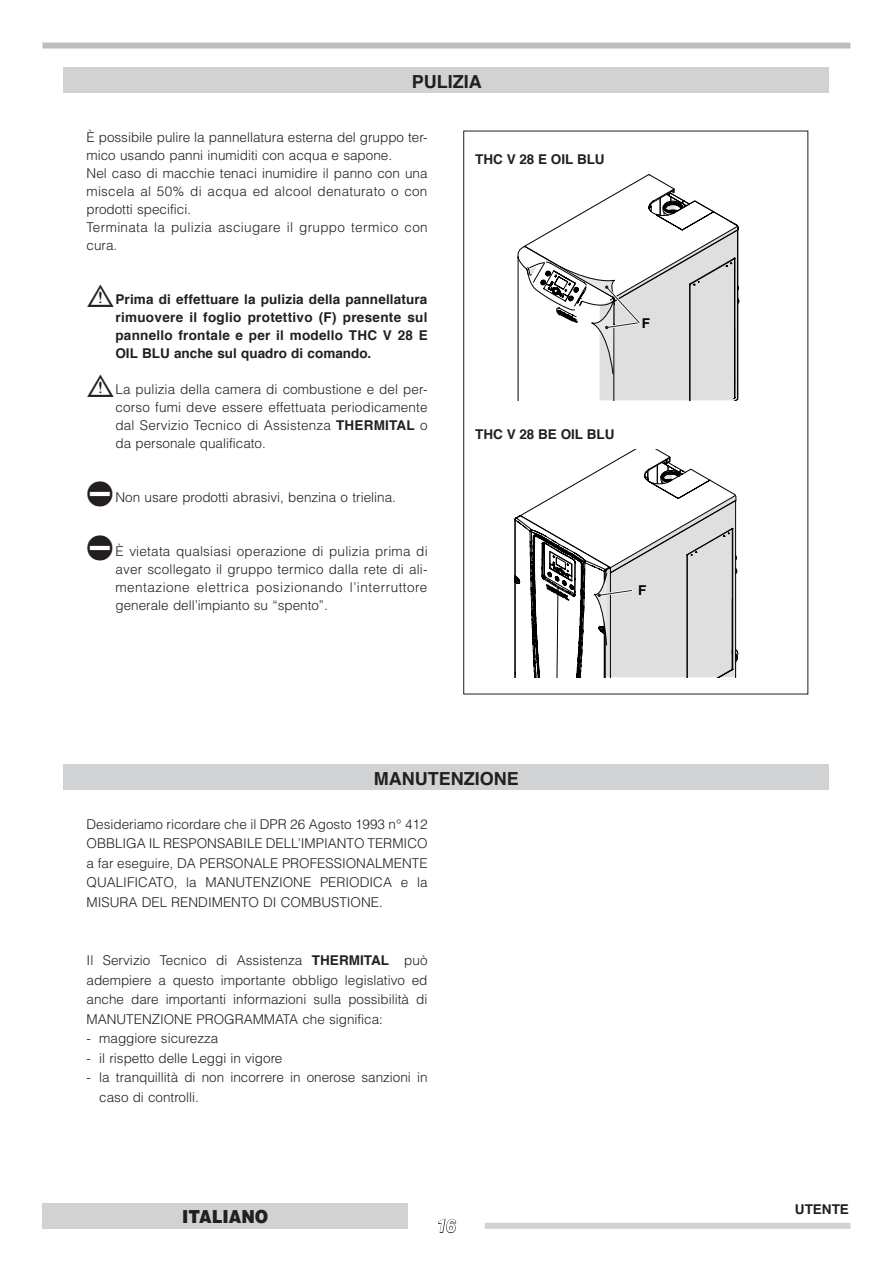
<style>
.page{position:relative;width:893px;height:1263px;background:#fff}
.page>*{position:absolute;margin:0;border:0;box-sizing:border-box;transform-origin:0 0}
.t1{font:700 18px "Helvetica";color:#231f20}
.t2{font:900 18px "Helvetica LT Std";color:#231f20;scale:.9 1}
.t3{font:italic 700 18px "Helvetica LT Std";color:#fff}
.t4{font:300 13.5px/18px "Helvetica LT Std";color:#231f20;text-align:justify}
.t5{font:700 13.5px/18px "Helvetica";color:#231f20;text-align:justify}
.t6{font:700 13.5px "Helvetica";color:#000}
.s1{font-family:"Sym PM Normal Normal";font-weight:400;font-size:27px}
.s2{font-family:"Helvetica";font-weight:700}
</style>
<div class="page">
<div style="left:485px;top:1223px;width:365px;height:6px;background:#d1d2d4"></div>
<svg style="left:438px;top:1219px;width:18px;height:14px"></svg>
<div style="left:43px;top:1203px;width:365px;height:26px;background:#d1d2d4"></div>
<div style="left:43px;top:43px;width:807px;height:6px;background:#bcbdc0"></div>
<div style="left:64px;top:67px;width:765px;height:26px;background:#d1d2d4"></div>
<div style="left:64px;top:764px;width:765px;height:25px;background:#d1d2d4"></div>
<svg style="left:514px;top:174px;width:225px;height:503px"></svg>
<h1 class="t1" style="left:412px;top:67px;width:72px">PULIZIA</h1>
<p class="t4" style="left:87px;top:128px;width:343px;text-align:left">È possibile pulire la pannellatura esterna del gruppo ter&shy;mico usando panni inumiditi con acqua e sapone.<br>Nel caso di macchie tenaci inumidire il panno con una miscela al 50% di acqua ed alcool denaturato o con prodotti specifici.<br>Terminata la pulizia asciugare il gruppo termico con cura.</p>
<p class="t5" style="left:115px;top:290px;width:314px;text-indent:-29px"><span class="s1">b</span> Prima di effettuare la pulizia della pannellatura rimuovere il foglio protettivo (F) presente sul pannello frontale e per il modello THC V 28 E OIL BLU anche sul quadro di comando.</p>
<p class="t4" style="left:115px;top:380px;width:314px;text-indent:-29px"><span class="s1">b</span> La pulizia della camera di combustione e del per&shy;corso fumi deve essere effettuata periodicamente dal Servizio Tecnico di Assistenza <span class="s2">THERMITAL</span> o da personale qualificato.</p>
<p class="t4" style="left:87px;top:488px;width:311px"><span class="s1">a</span>Non usare prodotti abrasivi, benzina o trielina.</p>
<p class="t4" style="left:115px;top:542px;width:314px;text-indent:-29px"><span class="s1">a</span>È vietata qualsiasi operazione di pulizia prima di aver scollegato il gruppo termico dalla rete di ali&shy;mentazione elettrica posizionando l’interruttore generale dell’impianto su “spento”.</p>
<p class="t5" style="left:475px;top:150px;width:131px">THC V 28 E OIL BLU</p>
<p class="t6" style="left:642px;top:312px;width:10px">F</p>
<p class="t5" style="left:475px;top:425px;width:141px">THC V 28 BE OIL BLU</p>
<p class="t6" style="left:220px;top:579px;width:10px">F</p>
<p class="t6" style="left:638px;top:580px;width:10px">F</p>
<h1 class="t1" style="left:374px;top:764px;width:146px">MANUTENZIONE</h1>
<p class="t4" style="left:87px;top:814px;width:343px;line-height:19.5px">Desideriamo ricordare che il DPR 26 Agosto 1993 n° 412<br>OBBLIGA IL RESPONSABILE DELL’IMPIANTO TERMICO a far eseguire, DA PERSONALE PROFESSIONALMENTE QUALIFICATO, la MANUTENZIONE PERIODICA e la MISURA DEL RENDIMENTO DI COMBUSTIONE.</p>
<p class="t4" style="left:87px;top:950px;width:342px;line-height:19.5px">Il Servizio Tecnico di Assistenza <span class="s2">THERMITAL</span> può adempiere a questo importante obbligo legislativo ed anche dare importanti informazioni sulla possibilità di MANUTENZIONE PROGRAMMATA che significa:</p>
<p class="t4" style="left:87px;top:1029px;width:133px">- maggiore sicurezza</p>
<p class="t4" style="left:87px;top:1049px;width:197px">- il rispetto delle Leggi in vigore</p>
<p class="t4" style="left:99px;top:1067px;width:330px;line-height:19.5px;text-indent:-13px">- la tranquillità di non incorrere in onerose sanzioni in caso di controlli.</p>
<h1 class="t2" style="left:182px;top:1204px;width:97px">ITALIANO</h1>
<h1 class="t3" style="left:437px;top:1215px;width:21px">16</h1>
<p class="t5" style="left:795px;top:1200px;width:56px">UTENTE</p>
</div>
